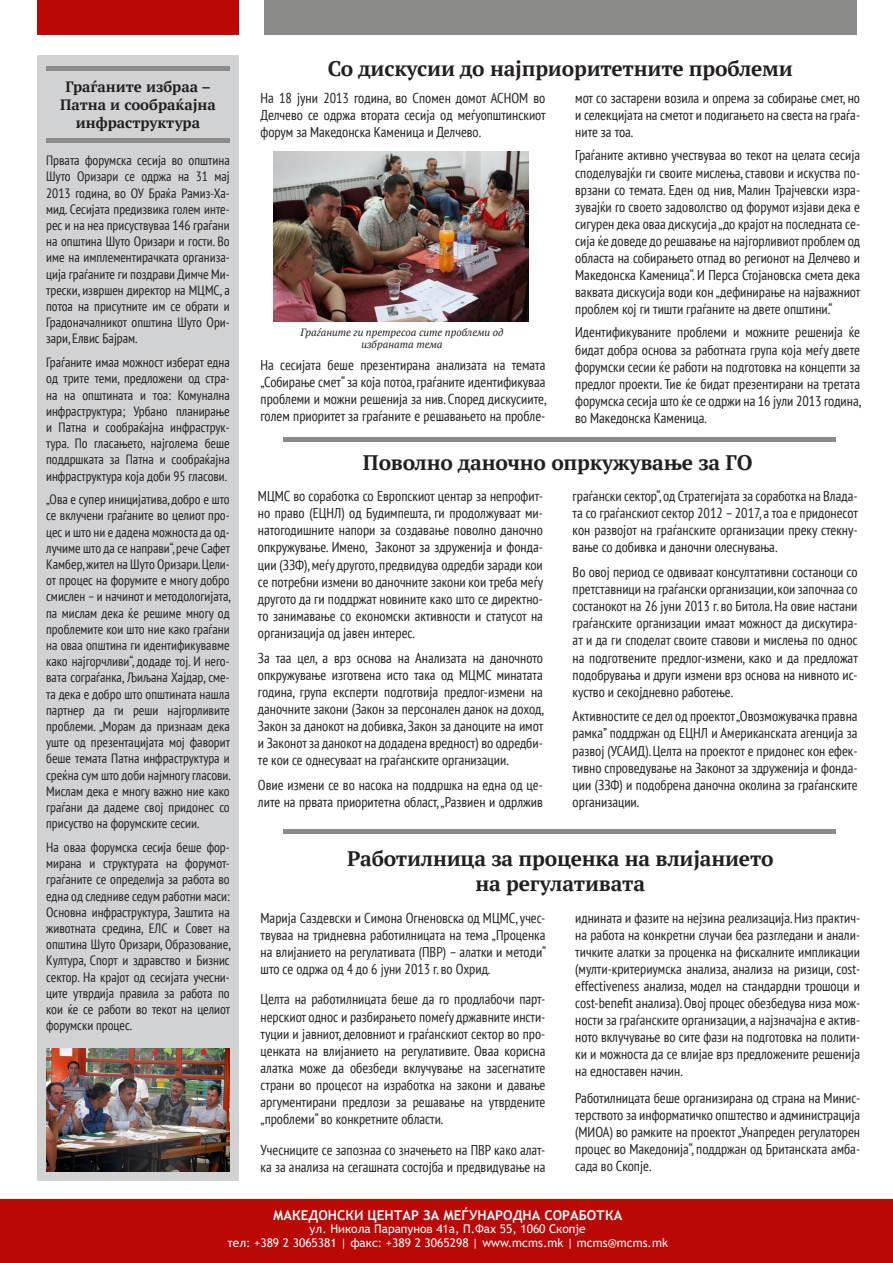
<style>
.page{position:relative;width:893px;height:1263px;background:#fff}
.page>*{position:absolute;margin:0;border:0;box-sizing:border-box;transform-origin:0 0}
.t1{font:700 21px "PT Serif";letter-spacing:-.01em;color:#231f20}
.t2{font:700 15px/18px "PT Serif";color:#231f20;text-align:center}
.t3{font:condensed 14.25px/17.1px "PT Sans";color:#231f20;text-align:justify}
.t4{font:condensed 13.5px/16.2px "PT Sans";color:#231f20;text-align:justify}
.t5{font:700 13.5px "Trebuchet MS";color:#fff}
.t6{font:12px "Trebuchet MS";color:#fff}
.t7{font:italic 10.5px/12.6px "PT Serif";color:#231f20;text-align:center}
</style>
<div class="page">
<div style="left:0;top:1199px;width:893px;height:64px;background:#bc0707"></div>
<div style="left:37px;top:0;width:202px;height:35px;background:#bc0707"></div>
<div style="left:264px;top:0;width:592px;height:35px;background:#8b8b89"></div>
<div style="left:37px;top:56px;width:202px;height:1125px;background:#d1d2d4"></div>
<hr style="left:46px;top:139px;width:184px;height:4px;background:#8b8b89">
<hr style="left:46px;top:66px;width:184px;height:4px;background:#8b8b89">
<div style="left:284px;top:437px;width:552px;height:5px;background:#8b8b89"></div>
<img style="left:274px;top:151px;width:255px;height:170px">
<img style="left:46px;top:1049px;width:184px;height:122px">
<div style="left:284px;top:829px;width:552px;height:5px;background:#8b8b89"></div>
<p class="t2" style="left:60px;top:77px;width:157px">Граѓаните избраа –<br>Патна и сообраќајна инфраструктура</p>
<p class="t4" style="left:46px;top:152px;width:185px">Првата форумска сесија во општина Шуто Оризари се одржа на 31 мај 2013 година, во ОУ Браќа Рамиз-Ха&shy;мид. Сесијата предизвика голем инте&shy;рес и на неа присуствуваа 146 граѓани на општина Шуто Оризари и гости. Во име на имплементирачката организа&shy;ција граѓаните ги поздрави Димче Ми&shy;трески, извршен директор на МЦМС, а потоа на присутните им се обрати и Градоначалникот општина Шуто Ори&shy;зари, Елвис Бајрам.</p>
<p class="t4" style="left:46px;top:354px;width:185px">Граѓаните имаа можност изберат една од трите теми, предложени од стра&shy;на на општината и тоа: Комунална инфраструктура; Урбано планирање и Патна и сообраќајна инфраструк&shy;тура. По гласањето, најголема беше поддршката за Патна и сообраќајна инфраструктура која доби 95 гласови.</p>
<p class="t4" style="left:46px;top:491px;width:186px">„Ова е супер иницијатива, добро е што се вклучени граѓаните во целиот про&shy;цес и што ни е дадена можноста да од&shy;лучиме што да се направи“, рече Сафет Камбер, жител на Шуто Оризари. Цели&shy;от процес на форумите е многу добро смислен – и начинот и методологијата, па мислам дека ќе решиме многу од проблемите кои што ние како граѓани на оваа општина ги идентификувавме како најгорчливи“, додаде тој. И него&shy;вата сограѓанка, Љиљана Хајдар, сме&shy;та дека е добро што општината нашла партнер да ги реши најгорливите проблеми. „Морам да признаам дека уште од презентацијата мој фаворит беше темата Патна инфраструктура и среќна сум што доби најмногу гласови.<br>Мислам дека е многу важно ние како граѓани да дадеме свој придонес со присуство на форумските сесии.</p>
<p class="t4" style="left:46px;top:839px;width:186px">На оваа форумска сесија беше фор&shy;мирана и структурата на форумот&shy;граѓаните се определија за работа во една од следниве седум работни маси:<br>Основна инфраструктура, Заштита на животната средина, ЕЛС и Совет на општина Шуто Оризари, Образование, Култура, Спорт и здравство и Бизнис сектор. На крајот од сесијата учесни&shy;ците утврдија правила за работа по кои ќе се работи во текот на целиот форумски процес.</p>
<p class="t1" style="left:328px;top:54px;width:467px">Со дискусии до најприоритетните проблеми</p>
<p class="t3" style="left:261px;top:89px;width:287px">На 18 јуни 2013 година, во Спомен домот АСНОМ во Делчево се одржа втората сесија од меѓуопштинскиот форум за Македонска Каменица и Делчево.</p>
<p class="t3" style="left:575px;top:89px;width:286px">мот со застарени возила и опрема за собирање смет, но и селекцијата на сметот и подигањето на свеста на граѓа&shy;ните за тоа.</p>
<p class="t3" style="left:575px;top:147px;width:287px">Граѓаните активно учествуваа во текот на целата сесија споделувајќи ги своите мислења, ставови и искуства по&shy;врзани со темата. Еден од нив, Малин Трајчевски изра&shy;зувајќи го своето задоволство од форумот изјави дека е сигурен дека оваа дискусија „до крајот на последната се&shy;сија ќе доведе до решавање на најгорливиот проблем од областа на собирањето отпад во регионот на Делчево и Македонска Каменица“. И Перса Стојановска смета дека ваквата дискусија води кон „дефинирање на најважниот проблем кој ги тишти граѓаните на двете општини.“</p>
<p class="t3" style="left:575px;top:324px;width:287px">Идентификуваните проблеми и можните решенија ќе бидат добра основа за работната група која меѓу двете форумски сесии ќе работи на подготовка на концепти за предлог проекти. Тие ќе бидат презентирани на третата форумска сесија што ќе се одржи на 16 јули 2013 година, во Македонска Каменица.</p>
<p class="t7" style="left:300px;top:326px;width:204px">Граѓаните ги претресоа сите проблеми од избраната тема</p>
<p class="t3" style="left:261px;top:356px;width:287px">На сесијата беше презентирана анализата на темата „Собирање смет“ за која потоа, граѓаните идентификуваа проблеми и можни решенија за нив. Според дискусиите, голем приоритет за граѓаните е решавањето на пробле-</p>
<p class="t1" style="left:363px;top:448px;width:391px">Поволно даночно опркужување за ГО</p>
<p class="t3" style="left:258px;top:487px;width:287px">МЦМС во соработка со Европскиот центар за непрофит&shy;но право (ЕЦНЛ) од Будимпешта, ги продолжуваат ми&shy;натогодишните напори за создавање поволно даночно опкружување. Имено, Законот за здруженија и фонда&shy;ции (ЗЗФ), меѓу другото, предвидува одредби заради кои се потребни измени во даночните закони кои треба меѓу другото да ги поддржат новините како што се директно&shy;то занимавање со економски активности и статусот на организација од јавен интерес.</p>
<p class="t3" style="left:258px;top:649px;width:287px">За таа цел, а врз основа на Анализата на даночното опкружување изготвена исто така од МЦМС минатата година, група експерти подготвија предлог-измени на даночните закони (Закон за персонален данок на доход, Закон за данокот на добивка, Закон за даноците на имот и Законот за данокот на додадена вредност) во одредби&shy;те кои се однесуваат на граѓанските организации.</p>
<p class="t3" style="left:258px;top:776px;width:286px">Овие измени се во насока на поддршка на една од це&shy;лите на првата приоритетна област, „Развиен и одрлжив</p>
<p class="t3" style="left:573px;top:487px;width:287px">граѓански сектор“, од Стратегијата за соработка на Влада&shy;та со граѓанскиот сектор 2012 – 2017, а тоа е придонесот кон развојот на граѓанските организации преку стекну&shy;вање со добивка и даночни олеснувања.</p>
<p class="t3" style="left:573px;top:563px;width:287px">Во овој период се одвиваат консултативни состаноци со претставници на граѓански организации, кои започнаа со состанокот на 26 јуни 2013 г. во Битола. На овие настани граѓанските организации имаат можност да дискутира&shy;ат и да ги споделат своите ставови и мислења по однос на подготвените предлог-измени, како и да предложат подобрувања и други измени врз основа на нивното ис&shy;куство и секојдневно работење.</p>
<p class="t3" style="left:573px;top:707px;width:286px">Активностите се дел од проектот „Овозможувачка правна рамка” поддржан од ЕЦНЛ и Американската агенција за развој (УСАИД). Целта на проектот е придонес кон ефек&shy;тивно спроведување на Законот за здруженија и фонда&shy;ции (ЗЗФ) и подобрена даночна околина за граѓанските организации.</p>
<p class="t1" style="left:347px;top:844px;width:428px">Работилница за проценка на влијанието</p>
<p class="t1" style="left:476px;top:869px;width:171px">на регулативата</p>
<p class="t3" style="left:261px;top:909px;width:287px">Марија Саздевски и Симона Огненовска од МЦМС, учес&shy;твуваа на тридневна работилницата на тема „Проценка на влијанието на регулативата (ПВР) – алатки и методи“ што се одржа од 4 до 6 јуни 2013 г. во Охрид.</p>
<p class="t3" style="left:261px;top:990px;width:286px">Целта на работилницата беше да го продлабочи парт&shy;нерскиот однос и разбирањето помеѓу државните инсти&shy;туции и јавниот, деловниот и граѓанскиот сектор во про&shy;ценката на влијанието на регулативите. Оваа корисна алатка може да обезбеди вклучување на засегнатите страни во процесот на изработка на закони и давање аргументирани предлози за решавање на утврдените „проблеми“ во конкретните области.</p>
<p class="t3" style="left:261px;top:1141px;width:286px">Учесниците се запознаа со значењето на ПВР како алат&shy;ка за анализа на сегашната состојба и предвидување на</p>
<p class="t3" style="left:575px;top:909px;width:286px">иднината и фазите на нејзина реализација. Низ практич&shy;на работа на конкретни случаи беа разгледани и анали&shy;тичките алатки за проценка на фискалните импликации (мулти-критериумска анализа, анализа на ризици, cost&shy;effectiveness анализа, модел на стандардни трошоци и cost-benefit анализа). Овој процес обезбедува низа мож&shy;ности за граѓанските организации, а најзначајна е актив&shy;ното вклучување во сите фази на подготовка на полити&shy;ки и можноста да се влијае врз предложените решенија на едноставен начин.</p>
<p class="t3" style="left:575px;top:1089px;width:286px">Работилницата беше организирана од страна на Минис&shy;терството за информатичко општество и администрација (МИОА) во рамките на проектот „Унапреден регулаторен процес во Македонија“, поддржан од Британската амба&shy;сада во Скопје.</p>
<p class="t5" style="left:273px;top:1206px;width:351px">МАКЕДОНСКИ ЦЕНТАР ЗА МЕЃУНАРОДНА СОРАБОТКА</p>
<p class="t6" style="left:310px;top:1221px;width:278px">ул. Никола Парапунов 41а, П.Фах 55, 1060 Скопје</p>
<p class="t6" style="left:227px;top:1235px;width:442px">тел: +389 2 3065381 | факс: +389 2 3065298 | www.mcms.mk | mcms@mcms.mk</p>
</div>
